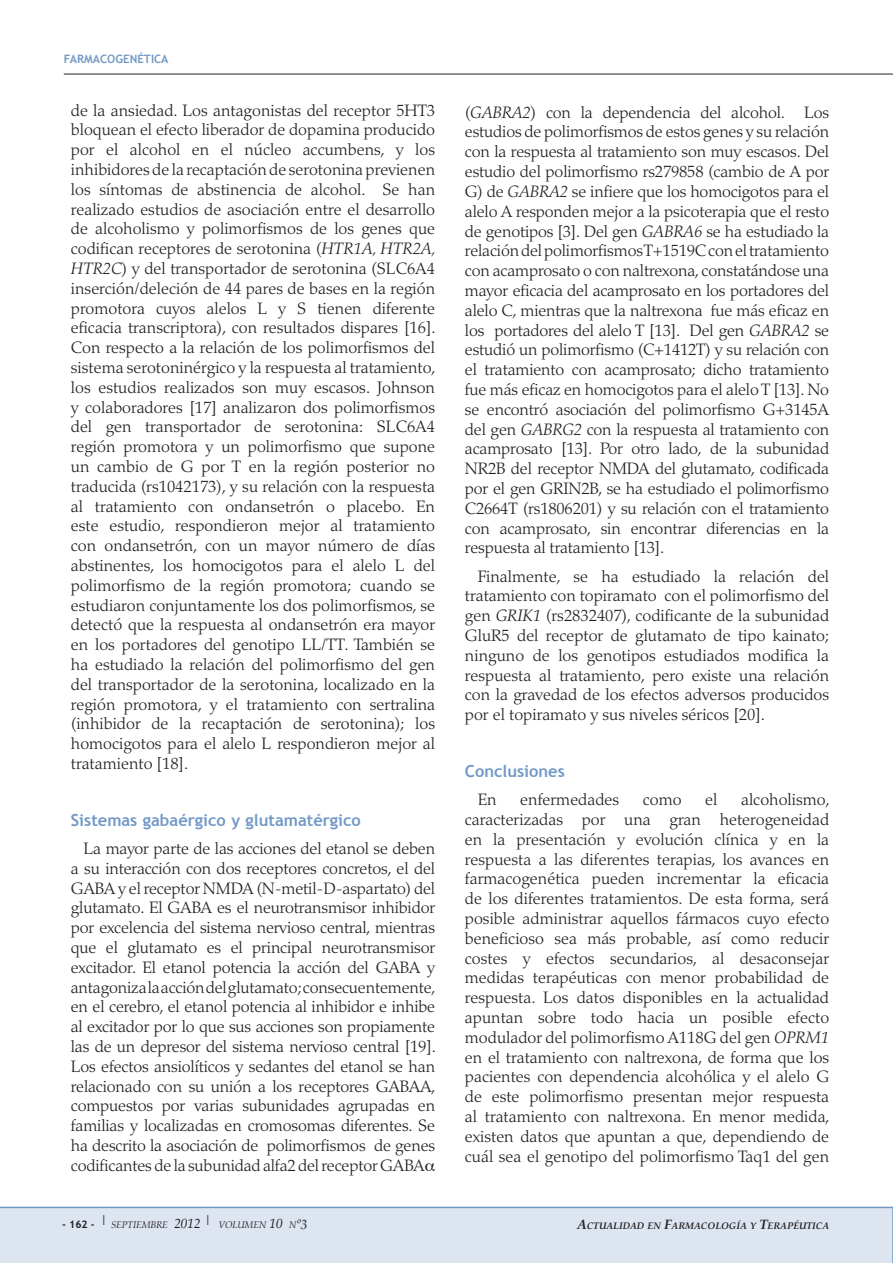
<style>
.page{position:relative;width:893px;height:1263px;background:#fff}
.page>*{position:absolute;margin:0;border:0;box-sizing:border-box;transform-origin:0 0}
.t1{font:300 16.5px/19.8px "Palatino";color:#231f20;text-align:justify}
.t2{font:700 16.5px "Trebuchet MS";color:#7299c6}
.t3{font:700 11.55px "Trebuchet MS";color:#7299c6}
.t4{font:italic 700 9.45px "Palatino";color:#231f20}
.t5{font:italic 9.45px "Palatino";letter-spacing:-.015em;color:#231f20}
.s1{font-style:italic}
.s2{font-family:"Trebuchet MS";font-weight:700;font-style:normal;font-size:10.5px}
.s3{font-size:13.5px}
</style>
<div class="page">
<hr style="left:64px;top:74px;width:829px;height:1px;background:#231f20">
<div style="left:0;top:1207px;width:893px;height:56px;background:#dde5f1"></div>
<p class="t3" style="left:64px;top:52px;width:106px">FARMACOGENÉTICA</p>
<p class="t1" style="left:71px;top:100px;width:367px">de la ansiedad. Los antagonistas del receptor 5HT3 bloquean el efecto liberador de dopamina producido por el alcohol en el núcleo accumbens, y los inhibidores de la recaptación de serotonina previenen los síntomas de abstinencia de alcohol. Se han realizado estudios de asociación entre el desarrollo de alcoholismo y polimorfismos de los genes que codifican receptores de serotonina (<span class="s1">HTR1A, HTR2A, HTR2C</span>) y del transportador de serotonina (SLC6A4 inserción/deleción de 44 pares de bases en la región promotora cuyos alelos L y S tienen diferente eficacia transcriptora), con resultados dispares [16].<br>Con respecto a la relación de los polimorfismos del sistema serotoninérgico y la respuesta al tratamiento, los estudios realizados son muy escasos. Johnson y colaboradores [17] analizaron dos polimorfismos del gen transportador de serotonina: SLC6A4 región promotora y un polimorfismo que supone un cambio de G por T en la región posterior no traducida (rs1042173), y su relación con la respuesta al tratamiento con ondansetrón o placebo. En este estudio, respondieron mejor al tratamiento con ondansetrón, con un mayor número de días abstinentes, los homocigotos para el alelo L del polimorfismo de la región promotora; cuando se estudiaron conjuntamente los dos polimorfismos, se detectó que la respuesta al ondansetrón era mayor en los portadores del genotipo LL/TT. También se ha estudiado la relación del polimorfismo del gen del transportador de la serotonina, localizado en la región promotora, y el tratamiento con sertralina (inhibidor de la recaptación de serotonina); los homocigotos para el alelo L respondieron mejor al tratamiento [18].</p>
<p class="t2" style="left:71px;top:809px;width:292px">Sistemas gabaérgico y glutamatérgico</p>
<p class="t1" style="left:71px;top:839px;width:366px;text-indent:13px">La mayor parte de las acciones del etanol se deben a su interacción con dos receptores concretos, el del GABA y el receptor NMDA (N-metil-D-aspartato) del glutamato. El GABA es el neurotransmisor inhibidor por excelencia del sistema nervioso central, mientras que el glutamato es el principal neurotransmisor excitador. El etanol potencia la acción del GABA y antagoniza la acción del glutamato; consecuentemente, en el cerebro, el etanol potencia al inhibidor e inhibe al excitador por lo que sus acciones son propiamente las de un depresor del sistema nervioso central [19].<br>Los efectos ansiolíticos y sedantes del etanol se han relacionado con su unión a los receptores GABAA, compuestos por varias subunidades agrupadas en familias y localizadas en cromosomas diferentes. Se ha descrito la asociación de polimorfismos de genes codificantes de la subunidad alfa2 del receptor GABA</p>
<p class="t1" style="left:465px;top:102px;width:366px">(<span class="s1">GABRA2</span>) con la dependencia del alcohol. Los estudios de polimorfismos de estos genes y su relación con la respuesta al tratamiento son muy escasos. Del estudio del polimorfismo rs279858 (cambio de A por G) de <span class="s1">GABRA2</span> se infiere que los homocigotos para el alelo A responden mejor a la psicoterapia que el resto de genotipos [3]. Del gen <span class="s1">GABRA6</span> se ha estudiado la relación del polimorfismos T+1519C con el tratamiento con acamprosato o con naltrexona, constatándose una mayor eficacia del acamprosato en los portadores del alelo C, mientras que la naltrexona fue más eficaz en los portadores del alelo T [13]. Del gen <span class="s1">GABRA2</span> se estudió un polimorfismo (C+1412T) y su relación con el tratamiento con acamprosato; dicho tratamiento fue más eficaz en homocigotos para el alelo T [13]. No se encontró asociación del polimorfismo G+3145A del gen <span class="s1">GABRG2</span> con la respuesta al tratamiento con acamprosato [13]. Por otro lado, de la subunidad NR2B del receptor NMDA del glutamato, codificada por el gen GRIN2B, se ha estudiado el polimorfismo C2664T (rs1806201) y su relación con el tratamiento con acamprosato, sin encontrar diferencias en la respuesta al tratamiento [13].</p>
<p class="t1" style="left:465px;top:566px;width:366px;text-indent:13px">Finalmente, se ha estudiado la relación del tratamiento con topiramato con el polimorfismo del gen <span class="s1">GRIK1</span> (rs2832407), codificante de la subunidad GluR5 del receptor de glutamato de tipo kainato; ninguno de los genotipos estudiados modifica la respuesta al tratamiento, pero existe una relación con la gravedad de los efectos adversos producidos por el topiramato y sus niveles séricos [20].</p>
<p class="t2" style="left:465px;top:761px;width:101px">Conclusiones</p>
<p class="t1" style="left:478px;top:790px;width:20px">En</p>
<p class="t1" style="left:520px;top:790px;width:100px">enfermedades</p>
<p class="t1" style="left:643px;top:790px;width:40px">como</p>
<p class="t1" style="left:705px;top:790px;width:14px">el</p>
<p class="t1" style="left:465px;top:790px;width:366px;text-indent:276px">alcoholismo, caracterizadas por una gran heterogeneidad en la presentación y evolución clínica y en la respuesta a las diferentes terapias, los avances en farmacogenética pueden incrementar la eficacia de los diferentes tratamientos. De esta forma, será posible administrar aquellos fármacos cuyo efecto beneficioso sea más probable, así como reducir costes y efectos secundarios, al desaconsejar medidas terapéuticas con menor probabilidad de respuesta. Los datos disponibles en la actualidad apuntan sobre todo hacia un posible efecto modulador del polimorfismo A118G del gen <span class="s1">OPRM1 </span>en el tratamiento con naltrexona, de forma que los pacientes con dependencia alcohólica y el alelo G de este polimorfismo presentan mejor respuesta al tratamiento con naltrexona. En menor medida, existen datos que apuntan a que, dependiendo de cuál sea el genotipo del polimorfismo Taq1 del gen</p>
<p class="t5" style="left:62px;top:1216px;width:247px"><span class="s2">- 162 -</span> <sup>|</sup> SEPTIEMBRE <span class="s3">2012</span> <sup>|</sup> VOLUMEN <span class="s3">10</span> N<span class="s3">º3</span></p>
<p class="t4" style="left:577px;top:1217px;width:254px"><span class="s3">A</span>CTUALIDAD EN <span class="s3">F</span>ARMACOLOGÍA Y <span class="s3">T</span>ERAPÉUTICA</p>
</div>
